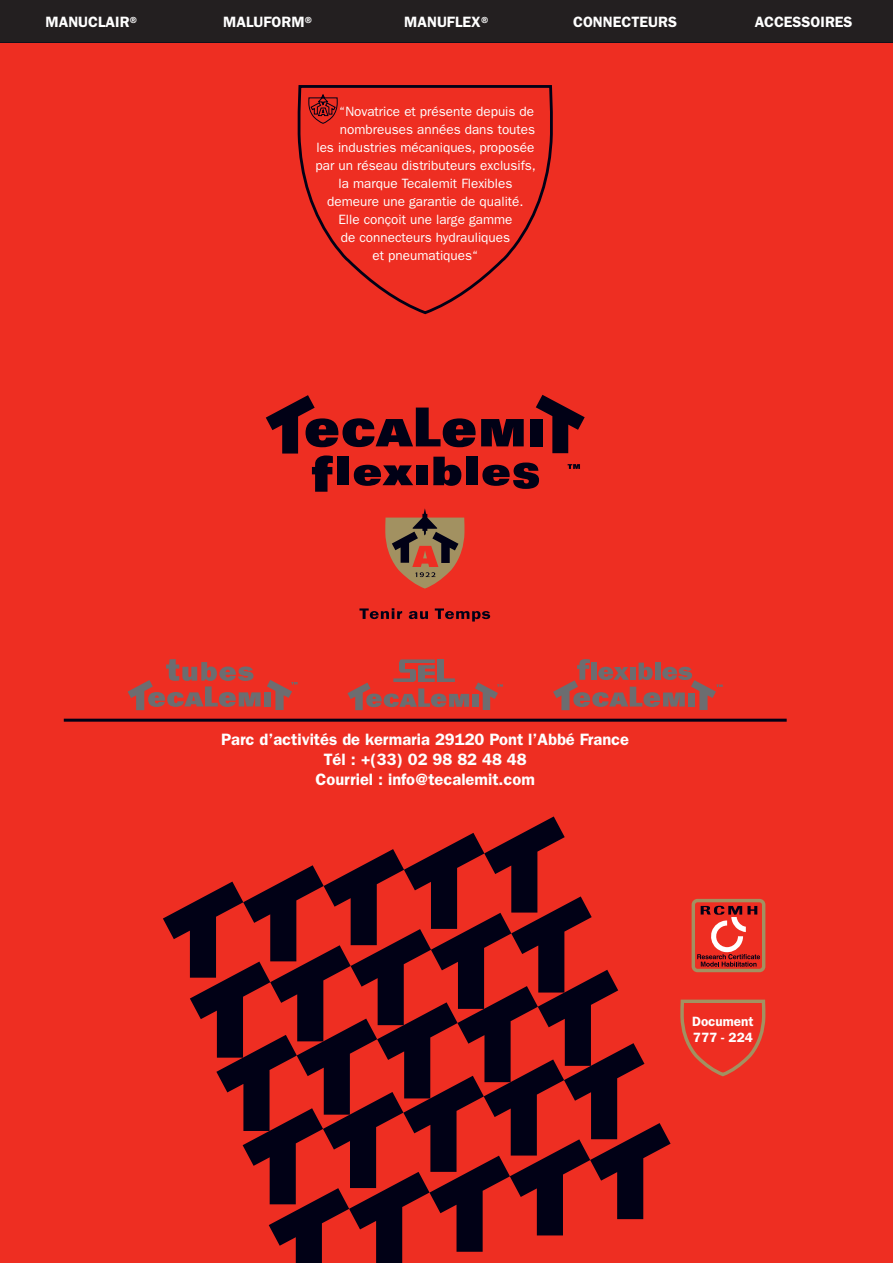
<style>
.page{position:relative;width:893px;height:1263px;background:#fff}
.page>*{position:absolute;margin:0;border:0;box-sizing:border-box;transform-origin:0 0}
.t1{font:600 16.5px/19.8px "Franklin Gothic";color:#fff;text-align:center}
.t2{font:600 15px "Franklin Gothic";color:#fff}
.t3{font:13.5px/18px "Franklin Gothic";color:#fff;text-align:center}
.t4{font:600 13.5px/16.2px "Franklin Gothic";color:#fff}
</style>
<div class="page">
<div style="left:0;top:43px;width:893px;height:1220px;background:#ee2e22"></div>
<svg style="left:266px;top:395px;width:319px;height:97px;background:#9a1e1d"></svg>
<svg style="left:385px;top:508px;width:79px;height:80px;background:#a5583f"></svg>
<svg style="left:359px;top:608px;width:43px;height:11px"></svg>
<svg style="left:409px;top:611px;width:19px;height:8px"></svg>
<svg style="left:435px;top:608px;width:55px;height:13px"></svg>
<div style="left:298px;top:85px;width:255px;height:229px;background:#ee2e22"></div>
<svg style="left:308px;top:92px;width:30px;height:32px"></svg>
<svg style="left:163px;top:816px;width:507px;height:447px;background:#9a1e1d"></svg>
<div style="left:472px;top:694px;width:6px;height:13px;background:#6c6d70"></div>
<svg style="left:475px;top:682px;width:28px;height:28px"></svg>
<svg style="left:347px;top:659px;width:122px;height:51px;background:#c93f37"></svg>
<div style="left:418px;top:666px;width:6px;height:15px;background:#6c6d70"></div>
<div style="left:410px;top:671px;width:6px;height:9px;background:#6c6d70"></div>
<div style="left:437px;top:659px;width:6px;height:23px;background:#6c6d70"></div>
<div style="left:399px;top:662px;width:6px;height:8px;background:#6c6d70"></div>
<svg style="left:553px;top:659px;width:170px;height:51px;background:#c0433c"></svg>
<div style="left:692px;top:899px;width:73px;height:73px;border:3px solid #a29161;border-radius:4px"></div>
<svg style="left:697px;top:905px;width:63px;height:62px;background:#d03e38"></svg>
<svg style="left:680px;top:999px;width:85px;height:77px;background:#e33b2a"></svg>
<div style="left:264px;top:692px;width:7px;height:14px;background:#6c6d70"></div>
<svg style="left:267px;top:680px;width:31px;height:30px"></svg>
<svg style="left:128px;top:659px;width:133px;height:51px;background:#c1433c"></svg>
<div style="left:0;top:0;width:893px;height:43px;background:#231f20"></div>
<hr style="left:64px;top:719px;width:723px;height:3px;background:#010116">
<p class="t2" style="left:46px;top:13px;width:97px">MANUCLAIR®</p>
<p class="t2" style="left:223px;top:13px;width:94px">MALUFORM®</p>
<p class="t2" style="left:404px;top:13px;width:89px">MANUFLEX®</p>
<p class="t2" style="left:573px;top:13px;width:105px">CONNECTEURS</p>
<p class="t2" style="left:755px;top:13px;width:99px">ACCESSOIRES</p>
<p class="t3" style="left:339px;top:103px;width:197px">“Novatrice et présente depuis de</p>
<p class="t3" style="left:340px;top:121px;width:197px">nombreuses années dans toutes</p>
<p class="t3" style="left:316px;top:139px;width:220px">les industries mécaniques, proposée</p>
<p class="t3" style="left:316px;top:157px;width:222px">par un réseau distributeurs exclusifs,</p>
<p class="t3" style="left:338px;top:175px;width:175px">la marque Tecalemit Flexibles</p>
<p class="t3" style="left:327px;top:193px;width:198px">demeure une garantie de qualité.</p>
<p class="t3" style="left:338px;top:211px;width:176px">Elle conçoit une large gamme</p>
<p class="t3" style="left:341px;top:229px;width:171px">de connecteurs hydrauliques et pneumatiques“</p>
<p class="t1" style="left:221px;top:730px;width:409px">Parc d’activités de kermaria 29120 Pont l’Abbé France<br>Tél : +(33) 02 98 82 48 48<br>Courriel : info@tecalemit.com</p>
<p class="t4" style="left:692px;top:1013px;width:63px">Document<br>777 - 224</p>
</div>
